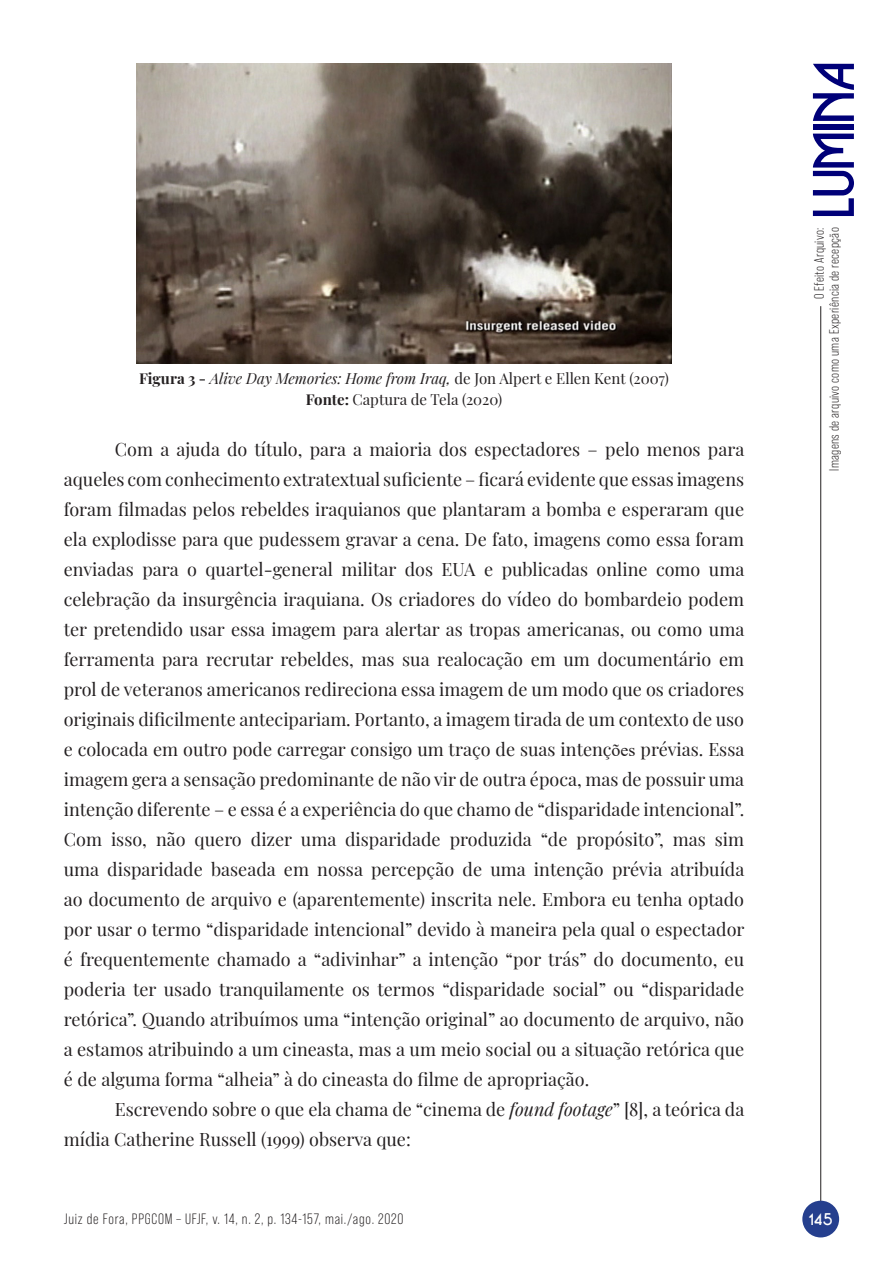
<style>
.page{position:relative;width:893px;height:1263px;background:#fff}
.page>*{position:absolute;margin:0;border:0;box-sizing:border-box;transform-origin:0 0}
.t1{font:18px/30px "Playfair Display";color:#231f20;text-align:justify}
.t2{font:16.5px "Businko";color:#fff}
.Legenda_da_Foto_Tabe{font:italic 15px "Playfair Display";color:#231f20}
.t3{font:15px "Bebas Neue Pro";letter-spacing:.05em;color:#231f20}
.Legenda_da_Foto_Tabe-2{font:15px "Playfair Display";color:#231f20}
.t4{font:13.5px/15px "Bebas Neue Pro";letter-spacing:.025em;color:#231f20;text-align:right}
.s1{font-weight:700;font-style:normal}
.s2{font-style:normal}
.s3{font-weight:700}
.s4{font-family:"Times New Roman"}
.s5{font-style:italic}
</style>
<div class="page">
<hr style="left:820px;top:306px;width:1px;height:923px;background:#231f20">
<div style="left:802px;top:1201px;width:37px;height:36px;background:#253f8e;border-radius:50%"></div>
<svg style="left:813px;top:134px;width:41px;height:82px"></svg>
<div style="left:813px;top:124px;width:41px;height:6px;background:#000078"></div>
<svg style="left:813px;top:64px;width:41px;height:57px"></svg>
<img style="left:137px;top:64px;width:534px;height:299px">
<p class="Legenda_da_Foto_Tabe" style="left:139px;top:367px;width:531px"><span class="s1">Figura 3 -</span> Alive Day Memories: Home from Iraq, <span class="s2">de Jon Alpert e Ellen Kent (2007)</span></p>
<p class="Legenda_da_Foto_Tabe-2" style="left:306px;top:388px;width:198px"><span class="s3">Fonte:</span> Captura de Tela (2020)</p>
<p class="t1" style="left:64px;top:433px;width:682px;text-indent:51px">Com a ajuda do título, para a maioria dos espectadores – pelo menos para aqueles com conhecimento extratextual suficiente – ficará evidente que essas imagens foram filmadas pelos rebeldes iraquianos que plantaram a bomba e esperaram que ela explodisse para que pudessem gravar a cena. De fato, imagens como essa foram enviadas para o quartel-general militar dos EUA e publicadas online como uma celebração da insurgência iraquiana. Os criadores do vídeo do bombardeio podem ter pretendido usar essa imagem para alertar as tropas americanas, ou como uma ferramenta para recrutar rebeldes, mas sua realocação em um documentário em prol de veteranos americanos redireciona essa imagem de um modo que os criadores originais dificilmente antecipariam. Portanto, a imagem tirada de um contexto de uso e colocada em outro pode carregar consigo um traço de suas intenç<span class="s4">ões</span> prévias. Essa imagem gera a sensação predominante de não vir de outra época, mas de possuir uma intenção diferente – e essa é a experiência do que chamo de “disparidade intencional”.<br>Com isso, não quero dizer uma disparidade produzida “de propósito”, mas sim uma disparidade baseada em nossa percepção de uma intenção prévia atribuída ao documento de arquivo e (aparentemente) inscrita nele. Embora eu tenha optado por usar o termo “disparidade intencional” devido à maneira pela qual o espectador é frequentemente chamado a “adivinhar” a intenção “por trás” do documento, eu poderia ter usado tranquilamente os termos “disparidade social” ou “disparidade retórica”. Quando atribuímos uma “intenção original” ao documento de arquivo, não a estamos atribuindo a um cineasta, mas a um meio social ou a situação retórica que é de alguma forma “alheia” à do cineasta do filme de apropriação.</p>
<p class="t1" style="left:64px;top:1093px;width:682px;text-indent:51px">Escrevendo sobre o que ela chama de “cinema de <span class="s5">found footage</span>” [8], a teórica da mídia Catherine Russell (1999) observa que:</p>
<p class="t4" style="left:812px;top:471px;width:245px;rotate:-90deg">O Efeito Arquivo:<br>Imagens de arquivo como uma Experiência de recepção</p>
<p class="t3" style="left:64px;top:1210px;width:341px">Juiz de Fora, PPGCOM – UFJF, v. 14, n. 2, p. 134-157, mai./ago. 2020</p>
<p class="t2" style="left:809px;top:1209px;width:25px">145</p>
</div>
